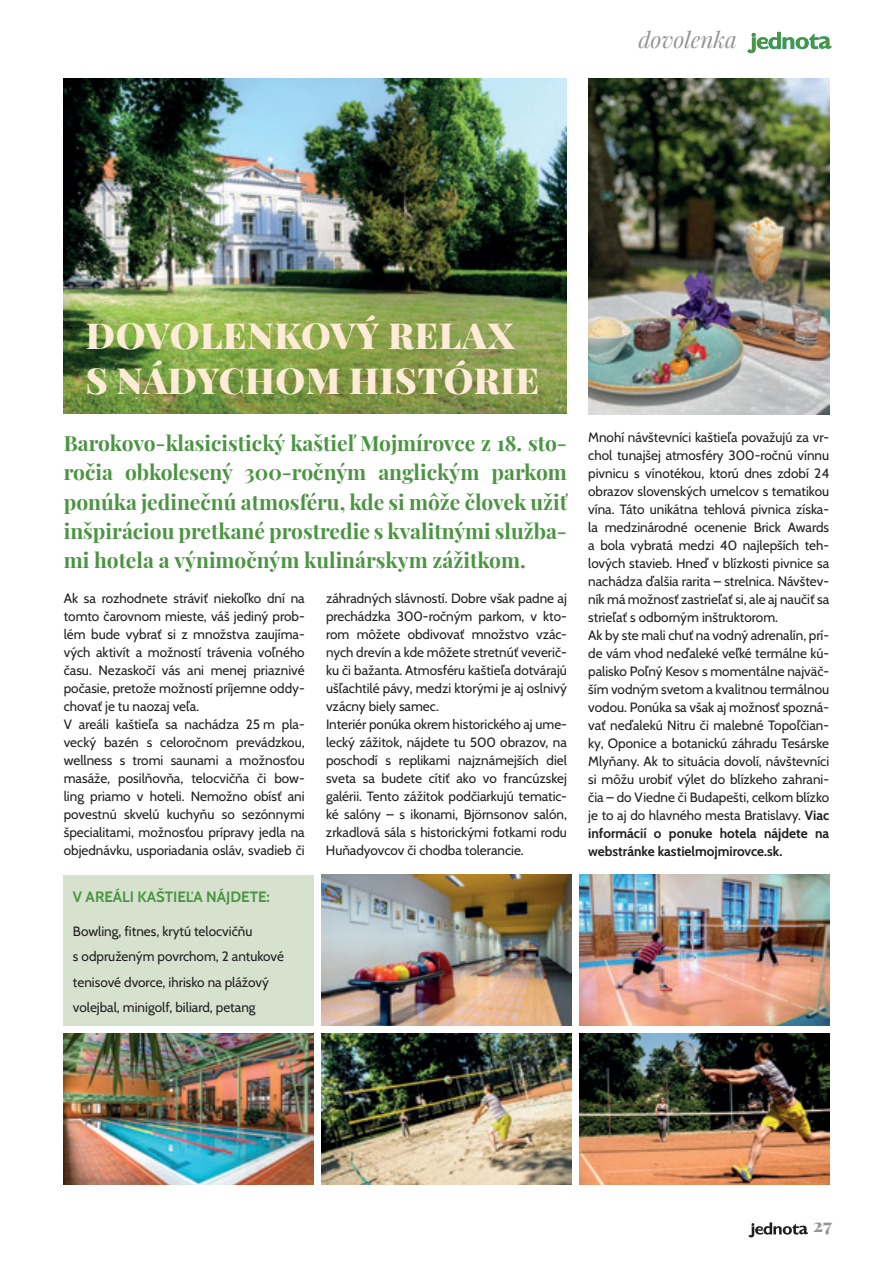
<style>
.page{position:relative;width:893px;height:1263px;background:#fff}
.page>*{position:absolute;margin:0;border:0;box-sizing:border-box;transform-origin:0 0}
.t1{font:900 36px/45px "Playfair Display";letter-spacing:.02em;color:#feebd8}
.t2{font:italic 22.5px "Playfair Display";color:#939598}
.t3{font:700 21px/29.1px "Playfair Display";color:#4b9542;text-align:justify}
.t4{font:900 18px "Playfair Display";color:#939598}
.t5{font:700 15px "Cabin";color:#4b9542}
.t6{font:13.5px/18px "Cabin";color:#231f20}
.s1{font-weight:700}
</style>
<div class="page">
<svg style="left:748px;top:1222px;width:60px;height:15px"></svg>
<svg style="left:747px;top:32px;width:84px;height:21px"></svg>
<img style="left:588px;top:79px;width:241px;height:335px">
<div style="left:64px;top:875px;width:250px;height:150px;background:#d6e1ce"></div>
<img style="left:321px;top:875px;width:251px;height:150px">
<img style="left:579px;top:875px;width:250px;height:150px">
<img style="left:64px;top:1034px;width:250px;height:150px">
<img style="left:321px;top:1034px;width:251px;height:150px">
<img style="left:579px;top:1034px;width:250px;height:150px">
<img style="left:64px;top:79px;width:503px;height:335px">
<h2 class="t2" style="left:638px;top:22px;width:100px">dovolenka</h2>
<h1 class="t1" style="left:86px;top:310px;width:455px">DOVOLENKOVÝ RELAX<br>S NÁDYCHOM HISTÓRIE</h1>
<p class="t3" style="left:64px;top:427px;width:505px">Barokovo-‑ klasicistický kaštieľ Mojmírovce z 18. sto&shy;ročia obkolesený 300-ročným anglickým parkom ponúka jedinečnú atmosféru, kde si môže človek užiť inšpiráciou pretkané prostredie s kvalitnými služba&shy;mi hotela a výnimočným kulinárskym zážitkom.</p>
<p class="t6" style="left:64px;top:588px;width:242px">Ak sa rozhodnete stráviť niekoľko dní na tomto čarovnom mieste, váš jediný prob&shy;lém bude vybrať si z množstva zaujíma&shy;vých aktivít a možností trávenia voľného času. Nezaskočí vás ani menej priaznivé počasie, pretože možností príjemne oddy&shy;chovať je tu naozaj veľa.<br>V areáli kaštieľa sa nachádza 25 m pla&shy;vecký bazén s celoročnom prevádzkou, wellness s tromi saunami a možnosťou masáže, posilňovňa, telocvičňa či bow&shy;ling priamo v hoteli. Nemožno obísť ani povestnú skvelú kuchyňu so sezónnymi špecialitami, možnosťou prípravy jedla na objednávku, usporiadania osláv, svadieb či</p>
<p class="t6" style="left:326px;top:588px;width:242px">záhradných slávností. Dobre však padne aj prechádzka 300-ročným parkom, v kto&shy;rom môžete obdivovať množstvo vzác&shy;nych drevín a kde môžete stretnúť veverič&shy;ku či bažanta. Atmosféru kaštieľa dotvárajú ušľachtilé pávy, medzi ktorými je aj oslnivý vzácny biely samec.<br>Interiér ponúka okrem historického aj ume&shy;lecký zážitok, nájdete tu 500 obrazov, na poschodí s replikami najznámejších diel sveta sa budete cítiť ako vo francúzskej galérii. Tento zážitok podčiarkujú tematic&shy;ké salóny – s ikonami, Björnsonov salón, zrkadlová sála s historickými fotkami rodu Huňadyovcov či chodba tolerancie.</p>
<p class="t5" style="left:73px;top:884px;width:198px">V AREÁLI KAŠTIEĽA NÁJDETE:</p>
<p class="t6" style="left:73px;top:917px;width:212px;line-height:25.5px">Bowling, fitnes, krytú telocvičňu<br>s odpruženým povrchom, 2 antukové tenisové dvorce, ihrisko na plážový volejbal, minigolf, biliard, petang</p>
<p class="t6" style="left:588px;top:427px;width:242px">Mnohí návštevníci kaštieľa považujú za vr&shy;chol tunajšej atmosféry 300-ročnú vínnu pivnicu s vínotékou, ktorú dnes zdobí 24 obrazov slovenských umelcov s tematikou vína. Táto unikátna tehlová pivnica získa&shy;la medzinárodné ocenenie Brick Awards a bola vybratá medzi 40 najlepších teh&shy;lových stavieb. Hneď v blízkosti pivnice sa nachádza ďalšia rarita – strelnica. Návštev&shy;ník má možnosť zastrieľať si, ale aj naučiť sa strieľať s odborným inštruktorom.<br>Ak by ste mali chuť na vodný adrenalín, prí&shy;de vám vhod neďaleké veľké termálne kú&shy;palisko Poľný Kesov s momentálne najväč&shy;ším vodným svetom a kvalitnou termálnou vodou. Ponúka sa však aj možnosť spozná&shy;vať neďalekú Nitru či malebné Topoľčian&shy;ky, Oponice a botanickú záhradu Tesárske Mlyňany. Ak to situácia dovolí, návštevníci si môžu urobiť výlet do blízkeho zahrani&shy;čia – do Viedne či Budapešti, celkom blízko je to aj do hlavného mesta Bratislavy. <span class="s1">Viac informácií o ponuke hotela nájdete na webstránke kastielmojmirovce.sk.</span></p>
<h3 class="t4" style="left:813px;top:1211px;width:20px">27</h3>
</div>
